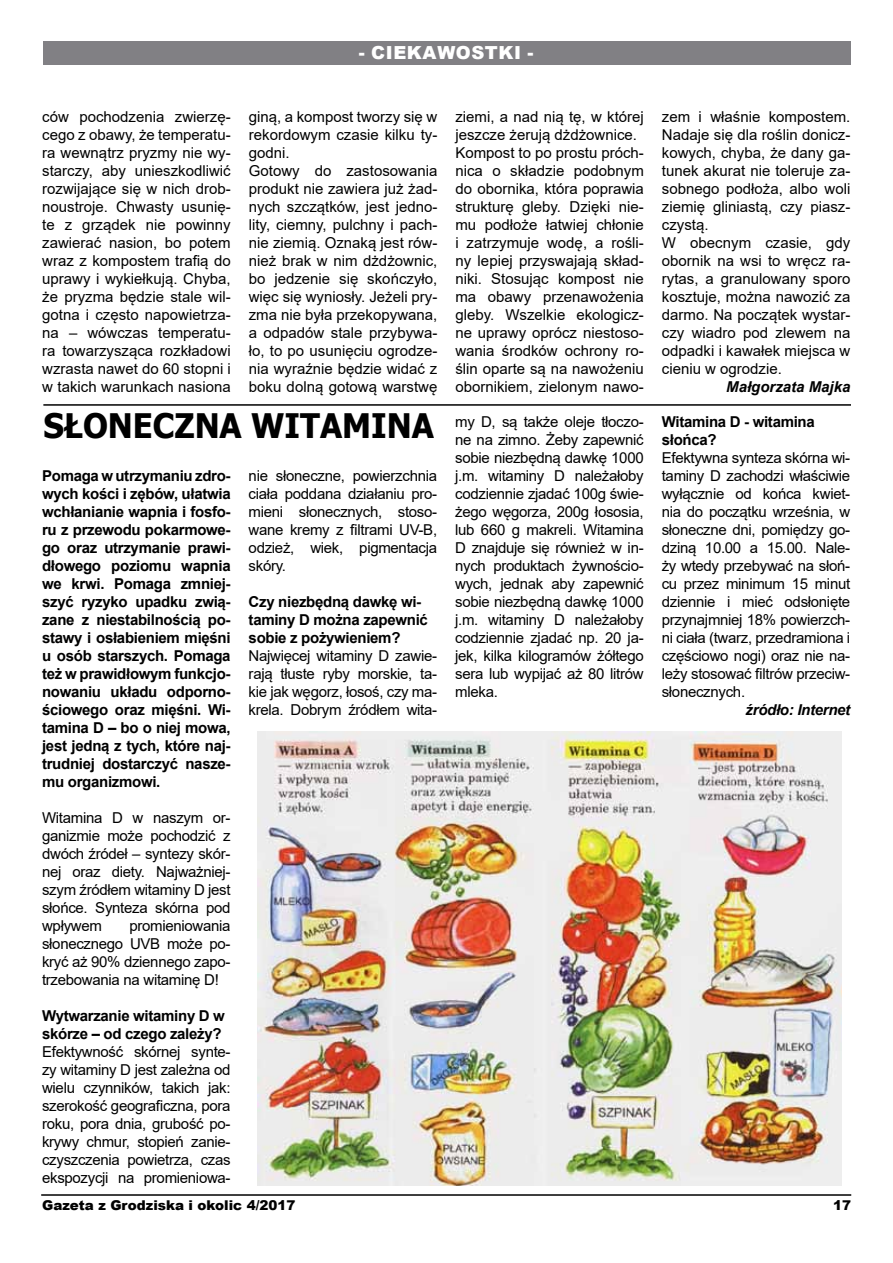
<style>
.page{position:relative;width:893px;height:1263px;background:#fff}
.page>*{position:absolute;margin:0;border:0;box-sizing:border-box;transform-origin:0 0}
.t1{font:700 33.75px "Tahoma";color:#000;scale:.96 1}
.t2{font:900 18px "Arial";color:#fff}
.t3{font:15px/18px "Arial";color:#000;text-align:justify}
.t4{font:700 15px/18px "Arial";letter-spacing:-.02em;color:#000}
.t5{font:italic 700 15px "Arial";color:#000}
.t6{font:italic 700 15px "Arial";letter-spacing:-.02em;color:#000}
.t7{font:900 13.5px "Arial";color:#000}
</style>
<div class="page">
<div style="left:43px;top:42px;width:807px;height:23px;background:#818084"></div>
<hr style="left:41px;top:1194px;width:810px;height:2px;background:#000">
<hr style="left:43px;top:404px;width:808px;height:2px;background:#000">
<img style="left:257px;top:731px;width:584px;height:454px">
<p class="t2" style="left:359px;top:39px;width:26px">- ciek</p>
<p class="t2" style="left:423px;top:39px;width:30px">awostki</p>
<p class="t2" style="left:528px;top:39px;width:7px">-</p>
<p class="t3" style="left:42px;top:108px;width:190px">ców pochodzenia zwierzę&shy;cego z obawy, że temperatu&shy;ra wewnątrz pryzmy nie wy&shy;starczy, aby unieszkodliwić rozwijające się w nich drob&shy;noustroje. Chwasty usunię&shy;te z grządek nie powinny zawierać nasion, bo potem wraz z kompostem trafią do uprawy i wykiełkują. Chyba, że pryzma będzie stale wil&shy;gotna i często napowietrza&shy;na – wówczas temperatu&shy;ra towarzysząca rozkładowi wzrasta nawet do 60 stopni i w takich warunkach nasiona</p>
<p class="t3" style="left:249px;top:108px;width:190px;text-align:left">giną, a kompost tworzy się w rekordowym czasie kilku ty&shy;godni.<br>Gotowy do zastosowania produkt nie zawiera już żad&shy;nych szczątków, jest jedno&shy;lity, ciemny, pulchny i pach&shy;nie ziemią. Oznaką jest rów&shy;nież brak w nim dżdżownic, bo jedzenie się skończyło, więc się wyniosły. Jeżeli pry&shy;zma nie była przekopywana, a odpadów stale przybywa&shy;ło, to po usunięciu ogrodze&shy;nia wyraźnie będzie widać z boku dolną gotową warstwę</p>
<p class="t3" style="left:455px;top:108px;width:190px;text-align:left">ziemi, a nad nią tę, w której jeszcze żerują dżdżownice.<br>Kompost to po prostu próch&shy;nica o składzie podobnym do obornika, która poprawia strukturę gleby. Dzięki nie&shy;mu podłoże łatwiej chłonie i zatrzymuje wodę, a rośli&shy;ny lepiej przyswajają skład&shy;niki. Stosując kompost nie ma obawy przenawożenia gleby. Wszelkie ekologicz&shy;ne uprawy oprócz niestoso&shy;wania środków ochrony ro&shy;ślin oparte są na nawożeniu obornikiem, zielonym nawo-</p>
<p class="t3" style="left:662px;top:108px;width:190px;text-align:left">zem i właśnie kompostem.<br>Nadaje się dla roślin donicz&shy;kowych, chyba, że dany ga&shy;tunek akurat nie toleruje za&shy;sobnego podłoża, albo woli ziemię gliniastą, czy piasz&shy;czystą.<br>W obecnym czasie, gdy obornik na wsi to wręcz ra&shy;rytas, a granulowany sporo kosztuje, można nawozić za darmo. Na początek wystar&shy;czy wiadro pod zlewem na odpadki i kawałek miejsca w cieniu w ogrodzie.</p>
<p class="t5" style="left:726px;top:377px;width:126px">Małgorzata Majka</p>
<h1 class="t1" style="left:43px;top:402px;width:408px">SŁONECZNA WITAMINA</h1>
<p class="t4" style="left:42px;top:467px;width:190px;text-align:justify">Pomaga w utrzymaniu zdro&shy;wych kości i zębów, ułatwia wchłanianie wapnia i fosfo&shy;ru z przewodu pokarmowe&shy;go oraz utrzymanie prawi&shy;dłowego poziomu wapnia we krwi. Pomaga zmniej&shy;szyć ryzyko upadku zwią&shy;zane z niestabilnością po&shy;stawy i osłabieniem mięśni u osób starszych. Pomaga też w prawidłowym funkcjo&shy;nowaniu układu odporno&shy;ściowego oraz mięśni. Wi&shy;tamina D – bo o niej mowa, jest jedną z tych, które naj&shy;trudniej dostarczyć nasze&shy;mu organizmowi.</p>
<p class="t3" style="left:42px;top:809px;width:190px">Witamina D w naszym or&shy;ganizmie może pochodzić z dwóch źródeł – syntezy skór&shy;nej oraz diety. Najważniej&shy;szym źródłem witaminy D jest słońce. Synteza skórna pod wpływem</p>
<p class="t3" style="left:42px;top:917px;width:190px;text-indent:87px">promieniowania słonecznego UVB może po&shy;kryć aż 90% dziennego zapo&shy;trzebowania na witaminę D!</p>
<p class="t4" style="left:42px;top:1007px;width:184px">Wytwarzanie witaminy D w skórze – od czego zależy?</p>
<p class="t3" style="left:42px;top:1043px;width:190px">Efektywność skórnej synte&shy;zy witaminy D jest zależna od wielu czynników, takich jak: szerokość geograficzna, pora roku, pora dnia, grubość po&shy;krywy chmur, stopień zanie&shy;czyszczenia powietrza, czas ekspozycji na promieniowa-</p>
<p class="t3" style="left:249px;top:467px;width:190px">nie słoneczne, powierzchnia ciała poddana działaniu pro&shy;mieni słonecznych, stoso&shy;wane kremy z filtrami UV‑B, odzież, wiek, pigmentacja skóry.</p>
<p class="t4" style="left:249px;top:593px;width:181px">Czy niezbędną dawkę wi&shy;taminy D można zapewnić sobie z pożywieniem?</p>
<p class="t3" style="left:249px;top:647px;width:190px">Najwięcej witaminy D zawie&shy;rają tłuste ryby morskie, ta&shy;kie jak węgorz, łosoś, czy ma&shy;krela. Dobrym źródłem wita-</p>
<p class="t3" style="left:455px;top:413px;width:190px">my D, są także oleje tłoczo&shy;ne na zimno. Żeby zapewnić sobie niezbędną dawkę 1000 j.m. witaminy D należałoby codziennie zjadać 100g świe&shy;żego węgorza, 200g łososia, lub 660 g makreli. Witamina D znajduje się również w in&shy;nych produktach żywnościo&shy;wych, jednak aby zapewnić sobie niezbędną dawkę 1000 j.m. witaminy D należałoby codziennie zjadać np. 20 ja&shy;jek, kilka kilogramów żółtego sera lub wypijać aż 80 litrów mleka.</p>
<p class="t4" style="left:662px;top:413px;width:155px">Witamina D - witamina słońca?</p>
<p class="t3" style="left:662px;top:449px;width:190px">Efektywna synteza skórna wi&shy;taminy D zachodzi właściwie wyłącznie od końca kwiet&shy;nia do początku września, w słoneczne dni, pomiędzy go&shy;dziną 10.00 a 15.00. Nale&shy;ży wtedy przebywać na słoń&shy;cu przez minimum 15 minut dziennie i mieć odsłonięte przynajmniej 18% powierzch&shy;ni ciała (twarz, przedramiona i częściowo nogi) oraz nie na&shy;leży stosować filtrów przeciw&shy;słonecznych.</p>
<p class="t6" style="left:746px;top:700px;width:106px">źródło: Internet</p>
<p class="t7" style="left:42px;top:1196px;width:255px">Gazeta z Grodziska i okolic 4/2017</p>
<p class="t7" style="left:833px;top:1195px;width:20px">17</p>
</div>
